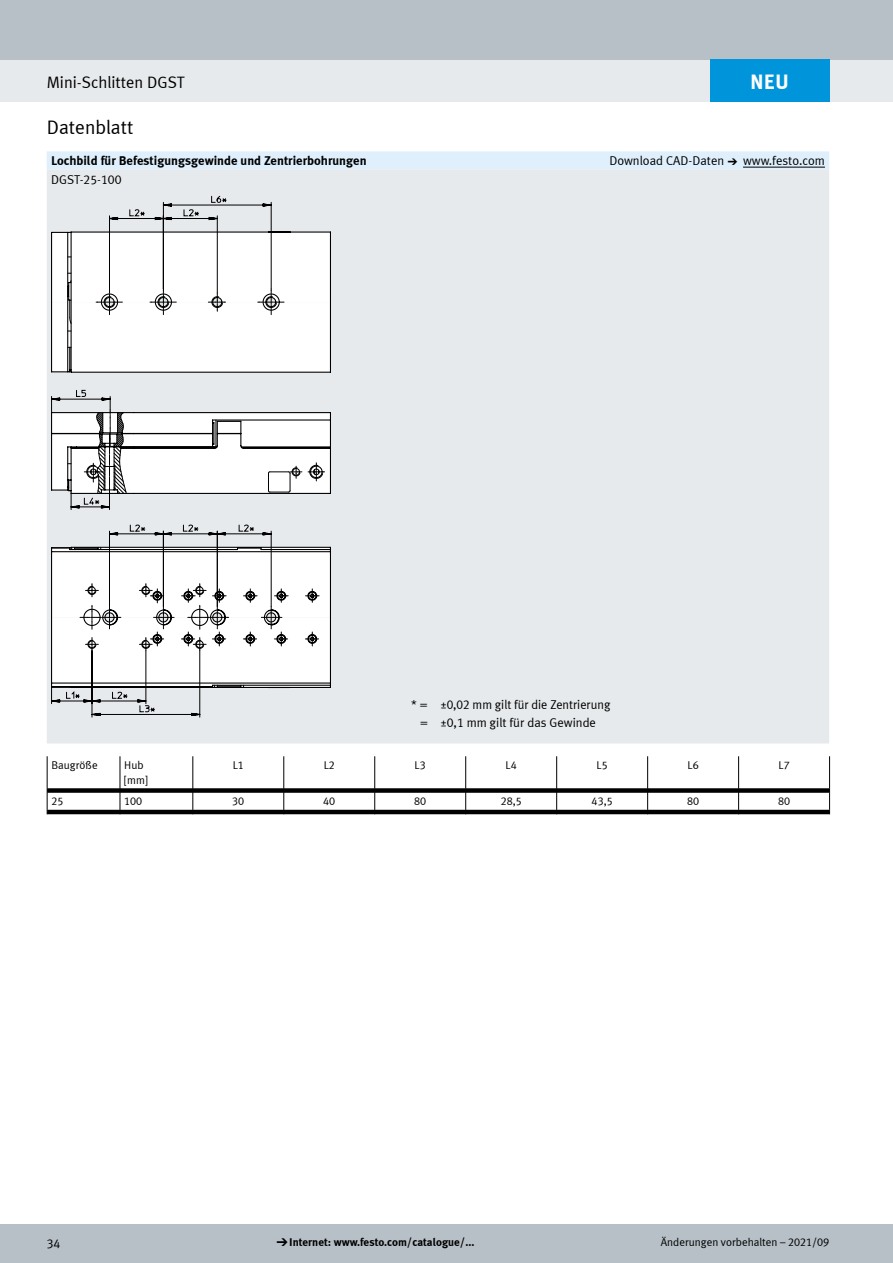
<style>
.page{position:relative;width:893px;height:1263px;background:#fff}
.page>*{position:absolute;margin:0;border:0;box-sizing:border-box;transform-origin:0 0}
.t1{font:700 21px "Meta Plus LF";color:#fff}
.t2{font:19.5px "Meta Plus LF";color:#000}
.t3{font:16.5px "Meta Plus LF";color:#000}
.t4{font:12.75px/18px "Meta Plus LF";color:#000;text-align:center}
.t5{font:700 12.75px "Meta Plus LF";color:#000}
.t6{font:11.25px/15px "Meta Plus LF";color:#000}
.t7{font:700 11.25px "Meta Plus LF";color:#000}
.s1{font-family:"Meto Pict 182"}
.s2{font-family:"Meto Pict 182";font-weight:400}
</style>
<div class="page">
<div style="left:0;top:1225px;width:893px;height:38px;background:#b6c0c6"></div>
<div style="left:0;top:60px;width:893px;height:42px;background:#e7eaec"></div>
<div style="left:0;top:0;width:893px;height:60px;background:#b6c0c6"></div>
<svg style="left:47px;top:151px;width:782px;height:19px;background:#dfeffb"></svg>
<div style="left:47px;top:170px;width:782px;height:573px;background:#e7eaec"></div>
<hr style="left:743px;top:167px;width:82px;height:1px;background:#000">
<svg style="left:50px;top:231px;width:282px;height:458px"></svg>
<svg style="left:51px;top:256px;width:15px;height:432px"></svg>
<svg style="left:66px;top:196px;width:254px;height:516px"></svg>
<hr style="left:47px;top:756px;width:1px;height:32px;background:#000">
<hr style="left:120px;top:756px;width:1px;height:32px;background:#000">
<hr style="left:192px;top:756px;width:1px;height:32px;background:#000">
<hr style="left:283px;top:756px;width:1px;height:32px;background:#000">
<hr style="left:374px;top:756px;width:1px;height:32px;background:#000">
<hr style="left:465px;top:756px;width:1px;height:32px;background:#000">
<hr style="left:556px;top:756px;width:1px;height:32px;background:#000">
<hr style="left:647px;top:756px;width:1px;height:32px;background:#000">
<hr style="left:738px;top:756px;width:1px;height:32px;background:#000">
<hr style="left:829px;top:756px;width:1px;height:32px;background:#000">
<svg style="left:47px;top:788px;width:783px;height:26px"></svg>
<div style="left:710px;top:60px;width:119px;height:42px;background:#0095db"></div>
<h1 class="t1" style="left:750px;top:68px;width:40px">NEU</h1>
<p class="t3" style="left:47px;top:73px;width:140px">Mini-Schlitten DGST</p>
<h2 class="t2" style="left:47px;top:116px;width:88px">Datenblatt</h2>
<p class="t5" style="left:51px;top:152px;width:317px">Lochbild für Befestigungsgewinde und Zentrierbohrungen</p>
<p class="t4" style="left:609px;top:152px;width:217px">Download CAD-Daten <span class="s1">a</span> www.festo.com</p>
<p class="t4" style="left:51px;top:170px;width:72px">DGST-25-100</p>
<p class="t4" style="left:411px;top:696px;width:201px">* = ±0,02 mm gilt für die Zentrierung = ±0,1 mm gilt für das Gewinde</p>
<p class="t6" style="left:51px;top:757px;width:48px">Baugröße</p>
<p class="t6" style="left:124px;top:757px;width:25px">Hub [mm]</p>
<p class="t6" style="left:233px;top:757px;width:13px">L1</p>
<p class="t6" style="left:324px;top:757px;width:13px">L2</p>
<p class="t6" style="left:415px;top:757px;width:13px">L3</p>
<p class="t6" style="left:506px;top:757px;width:13px">L4</p>
<p class="t6" style="left:597px;top:757px;width:13px">L5</p>
<p class="t6" style="left:687px;top:757px;width:13px">L6</p>
<p class="t6" style="left:778px;top:757px;width:13px">L7</p>
<p class="t6" style="left:51px;top:793px;width:14px">25</p>
<p class="t6" style="left:124px;top:793px;width:20px">100</p>
<p class="t6" style="left:232px;top:793px;width:14px">30</p>
<p class="t6" style="left:323px;top:793px;width:14px">40</p>
<p class="t6" style="left:414px;top:793px;width:14px">80</p>
<p class="t6" style="left:501px;top:793px;width:23px">28,5</p>
<p class="t6" style="left:592px;top:793px;width:23px">43,5</p>
<p class="t6" style="left:687px;top:793px;width:14px">80</p>
<p class="t6" style="left:778px;top:793px;width:14px">80</p>
<p class="t4" style="left:47px;top:1234px;width:15px">34</p>
<p class="t7" style="left:276px;top:1235px;width:199px"><span class="s2">d</span>Internet: www.festo.com/catalogue/...</p>
<p class="t6" style="left:661px;top:1235px;width:170px">Änderungen vorbehalten – 2021/09</p>
</div>
